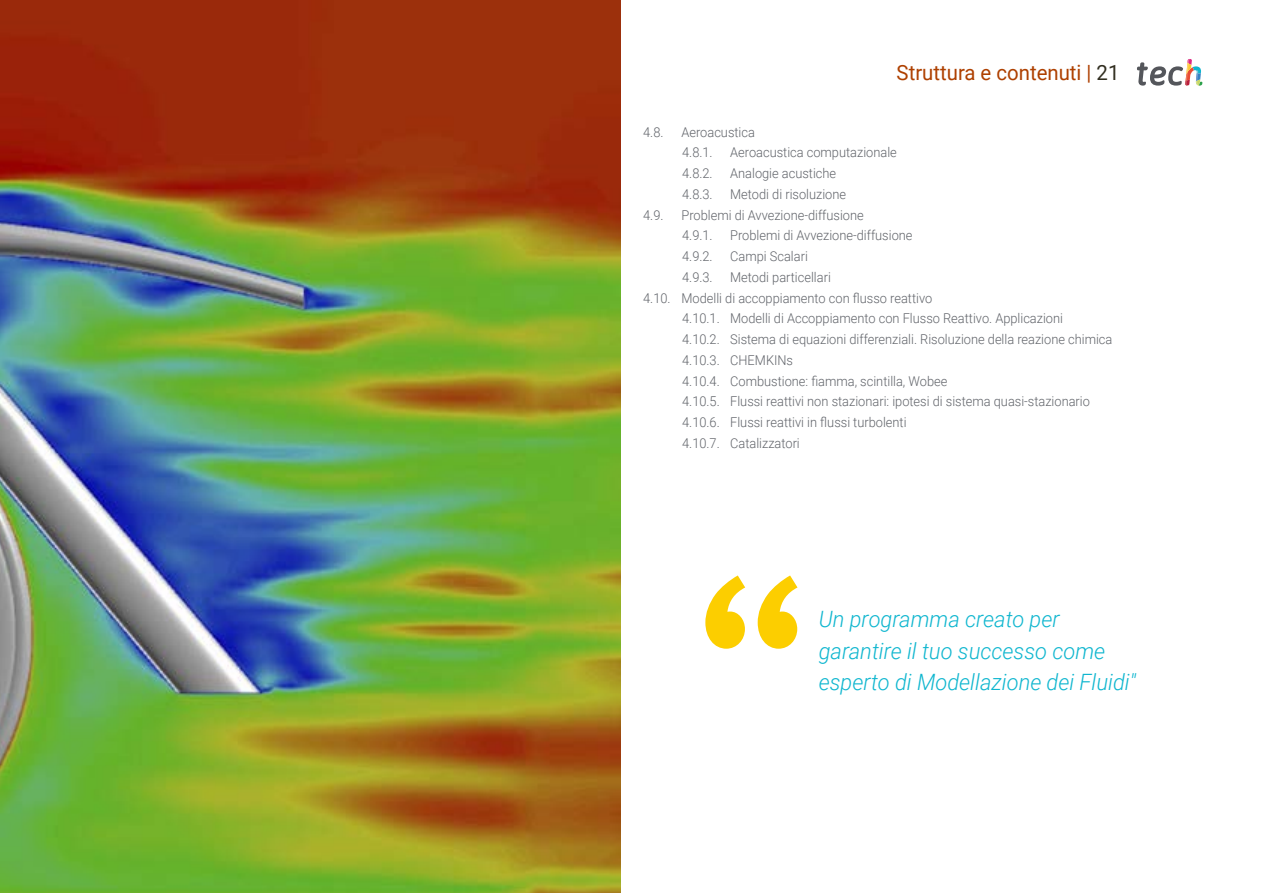
<style>
.page{position:relative;width:1263px;height:893px;background:#fff}
.page>*{position:absolute;margin:0;border:0;box-sizing:border-box;transform-origin:0 0}
.t1{font:italic 300 22.5px/31.5px "Roboto";color:#0fb6cf}
.t2{font:21px "Roboto";color:#ae4000}
.t3{font:300 13.5px/20.7px "Roboto";color:#61646a;scale:.95 1}
.s1{color:#312e20}
</style>
<div class="page">
<img style="left:0;top:0;width:621px;height:893px">
<svg style="left:705px;top:575px;width:92px;height:74px"></svg>
<svg style="left:1137px;top:59px;width:65px;height:27px"></svg>
<h2 class="t2" style="left:897px;top:57px;width:224px">Struttura e contenuti | <span class="s1">21</span></h2>
<p class="t3" style="left:643px;top:121px;width:23px">4.8.</p>
<p class="t3" style="left:681px;top:121px;width:79px">Aeroacustica<br>4.8.1.</p>
<p class="t3" style="left:730px;top:142px;width:177px">Aeroacustica computazionale</p>
<p class="t3" style="left:682px;top:162px;width:34px">4.8.2.</p>
<p class="t3" style="left:730px;top:162px;width:113px">Analogie acustiche</p>
<p class="t3" style="left:682px;top:183px;width:34px">4.8.3.</p>
<p class="t3" style="left:730px;top:183px;width:123px">Metodi di risoluzione</p>
<p class="t3" style="left:643px;top:204px;width:23px">4.9.</p>
<p class="t3" style="left:681px;top:204px;width:193px">Problemi di Avvezione-diffusione<br>4.9.1.</p>
<p class="t3" style="left:730px;top:225px;width:193px">Problemi di Avvezione-diffusione</p>
<p class="t3" style="left:682px;top:245px;width:34px">4.9.2.</p>
<p class="t3" style="left:730px;top:245px;width:83px">Campi Scalari</p>
<p class="t3" style="left:682px;top:266px;width:34px">4.9.3.</p>
<p class="t3" style="left:730px;top:266px;width:107px">Metodi particellari</p>
<p class="t3" style="left:643px;top:287px;width:306px">4.10. Modelli di accoppiamento con flusso reattivo</p>
<p class="t3" style="left:682px;top:308px;width:402px">4.10.1. Modelli di Accoppiamento con Flusso Reattivo. Applicazioni</p>
<p class="t3" style="left:682px;top:328px;width:454px">4.10.2. Sistema di equazioni differenziali. Risoluzione della reazione chimica</p>
<p class="t3" style="left:682px;top:349px;width:118px">4.10.3. CHEMKINs</p>
<p class="t3" style="left:682px;top:370px;width:281px">4.10.4. Combustione: fiamma, scintilla, Wobee</p>
<p class="t3" style="left:682px;top:391px;width:431px">4.10.5. Flussi reattivi non stazionari: ipotesi di sistema quasi-stazionario</p>
<p class="t3" style="left:682px;top:411px;width:238px">4.10.6. Flussi reattivi in flussi turbolenti</p>
<p class="t3" style="left:682px;top:432px;width:125px">4.10.7. Catalizzatori</p>
<h1 class="t1" style="left:819px;top:603px;width:319px">Un programma creato per garantire il tuo successo come esperto di Modellazione dei Fluidi"</h1>
</div>
